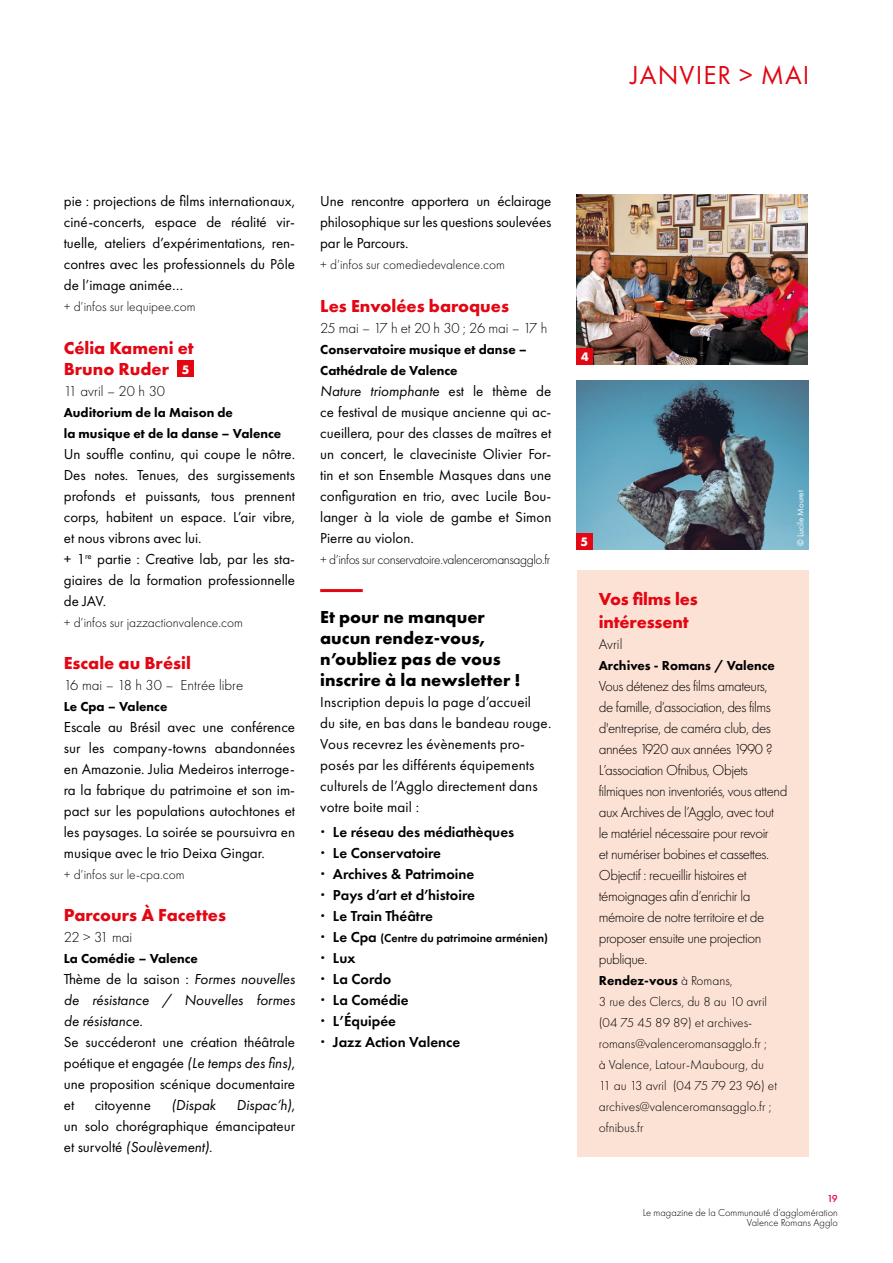
<style>
.page{position:relative;width:893px;height:1263px;background:#fff}
.page>*{position:absolute;margin:0;border:0;box-sizing:border-box;transform-origin:0 0}
.t1{font:27px "Futura PT";letter-spacing:.04em;color:#e30613}
.t2{font:700 18px/21px "Futura PT";color:#e30613}
.t3{font:700 18px/21px "Futura PT";color:#000}
.t4{font:15px/21px "Futura PT";color:#000;text-align:justify}
.t5{font:300 15px/21px "Futura PT";letter-spacing:-.03em;color:#000}
.t6{font:600 15px/21px "Futura PT";color:#000}
.t7{font:italic 15px/21px "Futura PT";color:#000;text-align:justify}
.t8{font:300 15px "Futura PT";color:#000}
.t9{font:300 15px "Futura PT";letter-spacing:-.01em;color:#000}
.t10{font:300 13.5px/21px "Futura PT";color:#000}
.t11{font:800 13.5px/21px "Futura PT";color:#000}
.t12{font:300 13.5px "Futura PT";letter-spacing:-.03em;color:#000}
.t13{font:700 12.75px "Futura PT";color:#fff}
.t14{font:600 12px "Futura PT";color:#000}
.t15{font:300 10.5px/10.5px "Futura PT";color:#000;text-align:right}
.t16{font:500 10.5px "Futura PT";color:#e5004f}
.t17{font:9px "Futura PT";color:#fff}
.s1{font-size:12.75px;color:#fff}
.s2{font-style:normal}
.s3{font-style:italic}
.s4{font-size:15px}
.s5{font-weight:800}
</style>
<div class="page">
<hr style="left:320px;top:589px;width:43px;height:3px;background:#e30613">
<div style="left:178px;top:361px;width:16px;height:16px;background:#e30613"></div>
<div style="left:578px;top:570px;width:231px;height:586px;background:#fce1d5"></div>
<img style="left:577px;top:195px;width:231px;height:169px">
<div style="left:577px;top:348px;width:16px;height:17px;background:#e30613"></div>
<img style="left:576px;top:380px;width:232px;height:170px">
<div style="left:576px;top:533px;width:16px;height:16px;background:#e30613"></div>
<h1 class="t1" style="left:631px;top:59px;width:180px">JANVIER &gt; MAI</h1>
<p class="t4" style="left:64px;top:191px;width:233px">pie : projections de films internationaux, ciné-concerts, espace de réalité vir&shy;tuelle, ateliers d’expérimentations, ren&shy;contres avec les professionnels du Pôle de l’image animée…</p>
<p class="t10" style="left:64px;top:296px;width:133px">+ d’infos sur lequipee.com</p>
<p class="t2" style="left:64px;top:337px;width:132px">Célia Kameni et<br>Bruno Ruder <span class="s1">5</span></p>
<p class="t8" style="left:64px;top:382px;width:103px">11 avril – 20 h 30</p>
<p class="t11" style="left:64px;top:401px;width:219px">Auditorium de la Maison de<br>la musique et de la danse – Valence</p>
<p class="t4" style="left:64px;top:443px;width:233px;text-align:left">Un souffle continu, qui coupe le nôtre.<br>Des notes. Tenues, des surgissements profonds et puissants, tous prennent corps, habitent un espace. L’air vibre, et nous vibrons avec lui.<br>+ 1<sup>re</sup> partie : Creative lab, par les sta&shy;giaires de la formation professionnelle de JAV.</p>
<p class="t10" style="left:64px;top:612px;width:181px">+ d’infos sur jazzactionvalence.com</p>
<p class="t2" style="left:64px;top:652px;width:129px">Escale au Brésil</p>
<p class="t8" style="left:64px;top:676px;width:181px">16 mai – 18 h 30 – Entrée libre</p>
<p class="t11" style="left:64px;top:696px;width:105px">Le Cpa – Valence</p>
<p class="t4" style="left:64px;top:716px;width:233px">Escale au Brésil avec une conférence sur les company-towns abandonnées en Amazonie. Julia Medeiros interroge&shy;ra la fabrique du patrimoine et son im&shy;pact sur les populations autochtones et les paysages. La soirée se poursuivra en musique avec le trio Deixa Gingar.</p>
<p class="t10" style="left:64px;top:864px;width:122px">+ d’infos sur le-cpa.com</p>
<p class="t2" style="left:64px;top:904px;width:164px">Parcours À Facettes</p>
<p class="t5" style="left:64px;top:927px;width:70px">22 &gt; 31 mai</p>
<p class="t11" style="left:64px;top:948px;width:136px">La Comédie – Valence</p>
<p class="t7" style="left:64px;top:969px;width:233px"><span class="s2">Thème de la saison :</span> Formes nouvelles de résistance / Nouvelles formes de résistance.</p>
<p class="t4" style="left:64px;top:1032px;width:233px">Se succéderont une création théâtrale poétique et engagée <span class="s3">(Le temps des fins)</span>, une proposition scénique documentaire et</p>
<p class="t4" style="left:64px;top:1095px;width:233px;text-indent:173px"><span class="s3">Dispac’h)</span>, un solo chorégraphique émancipateur et survolté <span class="s3">(Soulèvement)</span>.</p>
<p class="t4" style="left:95px;top:1095px;width:58px">citoyenne</p>
<p class="t7" style="left:171px;top:1095px;width:46px">(Dispak</p>
<p class="t4" style="left:320px;top:191px;width:233px">Une rencontre apportera un éclairage philosophique sur les questions soulevées par le Parcours.</p>
<p class="t10" style="left:320px;top:254px;width:186px">+ d’infos sur comediedevalence.com</p>
<p class="t2" style="left:320px;top:295px;width:190px">Les Envolées baroques</p>
<p class="t9" style="left:320px;top:319px;width:229px">25 mai – 17 h et 20 h 30 ; 26 mai – 17 h</p>
<p class="t11" style="left:320px;top:338px;width:208px">Conservatoire musique et danse –<br>Cathédrale de Valence</p>
<p class="t4" style="left:320px;top:380px;width:233px"><span class="s3">Nature triomphante</span> est le thème de ce festival de musique ancienne qui ac&shy;cueillera, pour des classes de maîtres et un concert, le claveciniste Olivier For&shy;tin et son Ensemble Masques dans une configuration en trio, avec Lucile Bou&shy;langer à la viole de gambe et Simon Pierre au violon.</p>
<p class="t12" style="left:320px;top:551px;width:232px">+ d’infos sur conservatoire.valenceromansagglo.fr</p>
<p class="t3" style="left:320px;top:606px;width:202px">Et pour ne manquer aucun rendez-vous, n’oubliez pas de vous inscrire à la newsletter !</p>
<p class="t4" style="left:320px;top:691px;width:233px;text-align:left">Inscription depuis la page d’accueil<br>du site, en bas dans le bandeau rouge.<br>Vous recevrez les évènements pro&shy;posés par les différents équipements culturels de l’Agglo directement dans votre boite mail :</p>
<p class="t6" style="left:333px;top:821px;width:183px">Le réseau des médiathèques<br>Le Conservatoire<br>Archives &amp; Patrimoine<br>Pays d’art et d’histoire<br>Le Train Théâtre</p>
<p class="t14" style="left:333px;top:930px;width:216px"><span class="s4">Le Cpa</span> (Centre du patrimoine arménien)</p>
<p class="t6" style="left:333px;top:947px;width:129px">Lux<br>La Cordo<br>La Comédie<br>L’Équipée<br>Jazz Action Valence</p>
<p class="t13" style="left:581px;top:349px;width:9px">4</p>
<p class="t13" style="left:581px;top:534px;width:9px">5</p>
<p class="t17" style="left:795px;top:546px;width:57px;rotate:-90deg">© Lucile Mouret</p>
<p class="t2" style="left:599px;top:587px;width:100px;line-height:22.5px">Vos films les intéressent</p>
<p class="t5" style="left:599px;top:633px;width:25px">Avril</p>
<p class="t11" style="left:599px;top:654px;width:178px">Archives - Romans / Valence</p>
<p class="t5" style="left:599px;top:675px;width:190px">Vous détenez des films amateurs,<br>de famille, d’association, des films d'entreprise, de caméra club, des années 1920 aux années 1990 ?<br>L’association Ofnibus, Objets filmiques non inventoriés, vous attend aux Archives de l’Agglo, avec tout le matériel nécessaire pour revoir<br>et numériser bobines et cassettes.<br>Objectif : recueillir histoires et témoignages afin d’enrichir la mémoire de notre territoire et de proposer ensuite une projection publique.</p>
<p class="t10" style="left:599px;top:970px;width:180px"><span class="s5">Rendez-vous</span> à Romans,<br>3 rue des Clercs, du 8 au 10 avril (04 75 45 89 89) et archives&shy;romans@valenceromansagglo.fr ; à Valence, Latour-Maubourg, du<br>11 au 13 avril (04 75 79 23 96) et archives@valenceromansagglo.fr ; ofnibus.fr</p>
<p class="t16" style="left:827px;top:1192px;width:12px">19</p>
<p class="t15" style="left:643px;top:1207px;width:196px">Le magazine de la Communauté d’agglomération<br>Valence Romans Agglo</p>
</div>
